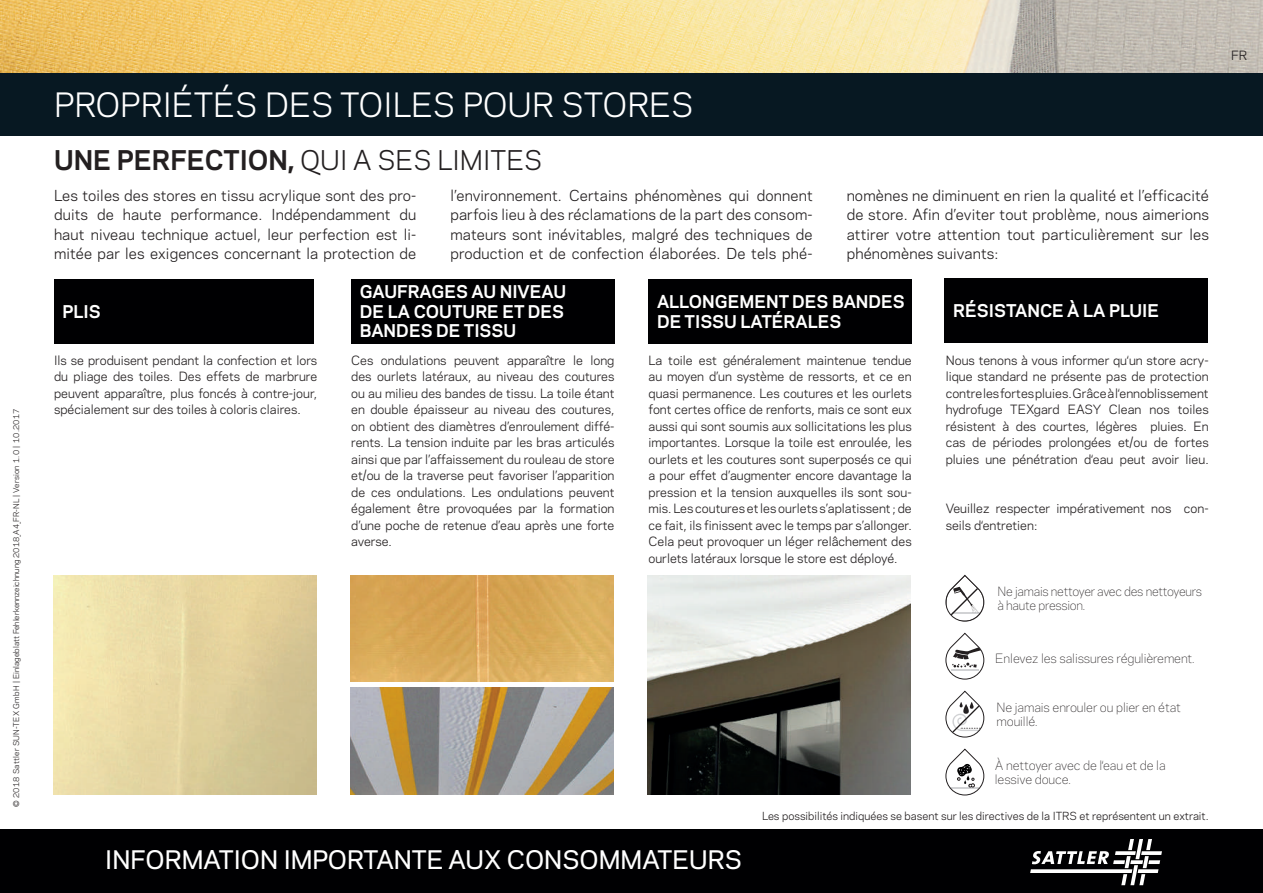
<style>
.page{position:relative;width:1263px;height:893px;background:#fff}
.page>*{position:absolute;margin:0;border:0;box-sizing:border-box;transform-origin:0 0}
.t1{font:31.5px "Galaxie Polaris";color:#fff}
.t2{font:700 25.5px "Galaxie Polaris";color:#231f20}
.t3{font:500 24px "Galaxie Polaris";color:#fff}
.t4{font:700 16.5px/19.5px "Galaxie Polaris";color:#fff;text-align:justify}
.t5{font:14.25px/19.5px "Galaxie Polaris";letter-spacing:.01em;color:#231f20;text-align:justify}
.t6{font:12px/16.5px "Galaxie Polaris";color:#231f20;text-align:justify}
.t7{font:300 12px/14.4px "Galaxie Polaris";letter-spacing:-.01em;color:#231f20}
.t8{font:10.5px "Galaxie Polaris";color:#231f20}
.t9{font:7.5px "Galaxie Polaris";color:#231f20}
.s1{font-weight:400}
</style>
<div class="page">
<div style="left:0;top:72px;width:1263px;height:64px;background:#071822"></div>
<img style="left:0;top:0;width:1263px;height:72px">
<div style="left:0;top:829px;width:1263px;height:64px;background:#000002"></div>
<svg style="left:1030px;top:839px;width:132px;height:46px"></svg>
<img style="left:350px;top:687px;width:264px;height:107px">
<img style="left:350px;top:575px;width:264px;height:107px">
<img style="left:648px;top:575px;width:263px;height:219px">
<div style="left:54px;top:279px;width:259px;height:64px;background:#000002"></div>
<div style="left:351px;top:279px;width:263px;height:64px;background:#000002"></div>
<div style="left:648px;top:279px;width:264px;height:64px;background:#000002"></div>
<div style="left:945px;top:279px;width:263px;height:64px;background:#000002"></div>
<svg style="left:945px;top:633px;width:39px;height:46px"></svg>
<svg style="left:945px;top:691px;width:39px;height:46px"></svg>
<svg style="left:945px;top:749px;width:39px;height:46px"></svg>
<svg style="left:945px;top:575px;width:39px;height:46px"></svg>
<p class="t9" style="left:11px;top:807px;width:400px;rotate:-90deg">© 2018 Sattler SU N-TEX GmbH | Einlageblatt Fehlerkennzeichnung 2018_A4_FR-NL | Version 1.0 | 10.2017</p>
<h1 class="t1" style="left:54px;top:84px;width:641px">Propriétés des toiles pour stores</h1>
<h2 class="t2" style="left:54px;top:144px;width:490px">UNE PERFECTION, <span class="s1">qui a ses limites</span></h2>
<p class="t5" style="left:54px;top:185px;width:364px">Les toiles des stores en tissu acrylique sont des pro&shy;duits de haute performance. I ndépendamment du haut niveau technique actuel, leur perfection est li&shy;mitée par les exigences concernant la protection de</p>
<p class="t5" style="left:450px;top:185px;width:364px">l’environnement. Certains phénomènes qui donnent parfois lieu à des réclamations de la part des consom&shy;mateurs sont inévitables, malgré des techniques de production et de confection élaborées. De tels phé-</p>
<p class="t5" style="left:847px;top:185px;width:364px">nomènes ne diminuent en rien la qualité et l’efficacité de store. Afin d’eviter tout problème, nous aimerions attirer votre attention tout particulièrement sur les phénomènes suivants:</p>
<h3 class="t4" style="left:63px;top:301px;width:40px">PLIS</h3>
<h3 class="t4" style="left:360px;top:282px;width:206px">GAUFRAGES AU NIVEAU DE LA COUTURE ET DES BANDES DE TISSU</h3>
<h3 class="t4" style="left:657px;top:291px;width:249px">ALLONGEMENT DES BANDES<br>DE TISSU LATÉRALES</h3>
<h3 class="t4" style="left:953px;top:301px;width:207px">RÉSISTANCE À LA PLUIE</h3>
<p class="t6" style="left:54px;top:351px;width:265px">I ls se produisent pendant la confection et lors du pliage des toiles. Des effets de marbrure peuvent apparaître, plus foncés à contre-jour, spécialement sur des toiles à coloris claires.</p>
<p class="t6" style="left:351px;top:351px;width:265px">Ces ondulations peuvent apparaître le long des ourlets latéraux, au niveau des coutures ou au milieu des bandes de tissu. La toile étant en double épaisseur au niveau des coutures, on obtient des diamètres d’enroulement diffé&shy;rents. La tension induite par les bras articulés ainsi que par l’affaissement du rouleau de store et/ou de la traverse peut favoriser l’apparition de ces ondulations. Les ondulations peuvent également être provoquées par la formation d’une poche de retenue d’eau après une forte averse.</p>
<p class="t6" style="left:946px;top:351px;width:264px">Nous tenons à vous informer qu‘un store acry&shy;lique standard ne présente pas de protection contre les fortes pluies. Grâce à l‘ennoblissement hydrofuge TE Xgard EAS</p>
<p class="t6" style="left:648px;top:351px;width:265px">La toile est généralement maintenue tendue au moyen d’un système de ressorts, et ce en quasi permanence. Les coutures et les ourlets font certes office de renforts, mais ce sont eux aussi qui sont soumis aux sollicitations les plus importantes. Lorsque la toile est enroulée, les ourlets et les coutures sont superposés ce qui a pour effet d’augmenter encore davantage la pression et la tension auxquelles ils sont sou&shy;mis. Les coutures et les ourlets s’aplatissent ; de ce fait, ils finissent avec le temps par s’allonger.<br>Cela peut provoquer un léger relâchement des ourlets latéraux lorsque le store est déployé.</p>
<p class="t6" style="left:946px;top:401px;width:264px;text-indent:147px">Y Clean nos toiles résistent à des courtes, légères pluies. En cas de périodes prolongées et/ou de fortes pluies une pénétration d‘eau peut avoir lieu.</p>
<p class="t6" style="left:946px;top:500px;width:264px">Veuillez respecter impérativement nos con&shy;seils d‘entretien:</p>
<p class="t7" style="left:997px;top:584px;width:206px">Ne jamais nettoyer avec des nettoyeurs à haute pression.</p>
<p class="t7" style="left:995px;top:651px;width:201px">Enlevez les salissures régulièrement.</p>
<p class="t7" style="left:996px;top:699px;width:186px">Ne jamais enrouler ou plier en état mouillé.</p>
<p class="t7" style="left:995px;top:757px;width:172px">À nettoyer avec de l‘eau et de la lessive douce.</p>
<h3 class="t3" style="left:105px;top:844px;width:638px">INFORMATI ON I MPORTANTE AUX CONSOMMATEURS</h3>
<p class="t8" style="left:762px;top:809px;width:298px">Les possibilités indiquées se basent sur les directives de la ITRS</p>
<p class="t8" style="left:1079px;top:809px;width:131px">et représentent un extrait.</p>
<p class="t6" style="left:1231px;top:46px;width:16px">FR</p>
</div>
